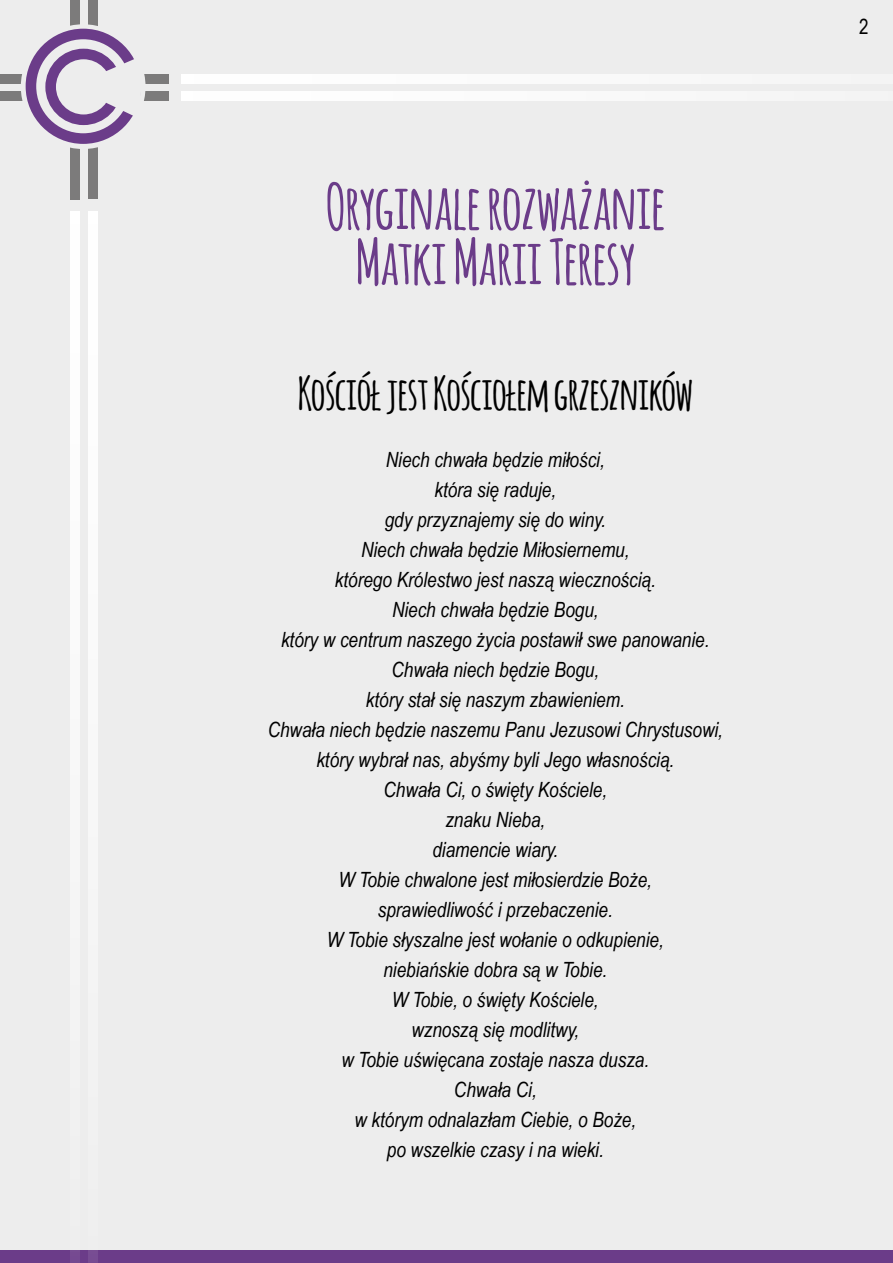
<style>
.page{position:relative;width:893px;height:1263px;background:#ededed}
.page>*{position:absolute;margin:0;border:0;box-sizing:border-box;transform-origin:0 0}
.t1{font:700 61.5px "Amatic";color:#6b3c89}
.t2{font:700 45px "Amatic";color:#000}
.t3{font:italic 21px "Arial Narrow";color:#000}
.t4{font:21px "Arial Narrow";color:#000}
</style>
<div class="page">
<div style="left:0;top:1250px;width:893px;height:13px;background:#6b3c89"></div>
<div style="left:0;top:74px;width:22px;height:10px;background:#7c7b7b"></div>
<div style="left:0;top:92px;width:22px;height:9px;background:#7c7b7b"></div>
<div style="left:141px;top:74px;width:28px;height:10px;background:#7c7b7b"></div>
<div style="left:141px;top:92px;width:28px;height:9px;background:#7c7b7b"></div>
<div style="left:70px;top:0;width:10px;height:29px;background:#7c7b7b"></div>
<div style="left:88px;top:0;width:9px;height:29px;background:#7c7b7b"></div>
<div style="left:70px;top:145px;width:10px;height:54px;background:#7c7b7b"></div>
<div style="left:88px;top:145px;width:9px;height:54px;background:#7c7b7b"></div>
<div style="left:88px;top:211px;width:9px;height:1052px;background:#f8f8f8"></div>
<div style="left:71px;top:211px;width:9px;height:1052px;background:#f8f8f8"></div>
<div style="left:45px;top:49px;width:77px;height:76px;border:11px solid #6b3c89;border-radius:50%"></div>
<div style="left:21px;top:24px;width:125px;height:125px;border:9px solid #ededed;border-radius:50%"></div>
<div style="left:26px;top:29px;width:115px;height:115px;border:11px solid #6b3c89;border-radius:50%"></div>
<svg style="left:101px;top:56px;width:42px;height:60px"></svg>
<div style="left:181px;top:74px;width:712px;height:10px;background:#fff"></div>
<div style="left:181px;top:92px;width:712px;height:9px;background:#fff"></div>
<p class="t1" style="left:326px;top:163px;width:341px">Oryginale rozważanie</p>
<p class="t1" style="left:356px;top:218px;width:281px">Matki Marii Teresy</p>
<p class="t2" style="left:298px;top:361px;width:397px">Kościół jest Kościołem grzeszników</p>
<p class="t3" style="left:386px;top:445px;width:220px">Niech chwała będzie miłości,</p>
<p class="t3" style="left:434px;top:475px;width:123px">która się raduje,</p>
<p class="t3" style="left:385px;top:505px;width:223px">gdy przyznajemy się do winy.</p>
<p class="t3" style="left:361px;top:535px;width:270px">Niech chwała będzie Miłosiernemu,</p>
<p class="t3" style="left:335px;top:565px;width:322px">którego Królestwo jest naszą wiecznością.</p>
<p class="t3" style="left:392px;top:595px;width:208px">Niech chwała będzie Bogu,</p>
<p class="t3" style="left:281px;top:625px;width:430px">który w centrum naszego życia postawił swe panowanie.</p>
<p class="t3" style="left:391px;top:655px;width:209px">Chwała niech będzie Bogu,</p>
<p class="t3" style="left:366px;top:685px;width:260px">który stał się naszym zbawieniem.</p>
<p class="t3" style="left:268px;top:715px;width:457px">Chwała niech będzie naszemu Panu Jezusowi Chrystusowi,</p>
<p class="t3" style="left:316px;top:745px;width:359px">który wybrał nas, abyśmy byli Jego własnością.</p>
<p class="t3" style="left:383px;top:775px;width:225px">Chwała Ci, o święty Kościele,</p>
<p class="t3" style="left:445px;top:805px;width:102px">znaku Nieba,</p>
<p class="t3" style="left:432px;top:835px;width:128px">diamencie wiary.</p>
<p class="t3" style="left:339px;top:865px;width:315px">W Tobie chwalone jest miłosierdzie Boże,</p>
<p class="t3" style="left:378px;top:895px;width:237px">sprawiedliwość i przebaczenie.</p>
<p class="t3" style="left:327px;top:925px;width:339px">W Tobie słyszalne jest wołanie o odkupienie,</p>
<p class="t3" style="left:383px;top:955px;width:225px">niebiańskie dobra są w Tobie.</p>
<p class="t3" style="left:392px;top:985px;width:208px">W Tobie, o święty Kościele,</p>
<p class="t3" style="left:411px;top:1015px;width:169px">wznoszą się modlitwy,</p>
<p class="t3" style="left:341px;top:1045px;width:309px">w Tobie uświęcana zostaje nasza dusza.</p>
<p class="t3" style="left:454px;top:1075px;width:84px">Chwała Ci,</p>
<p class="t3" style="left:354px;top:1105px;width:283px">w którym odnalazłam Ciebie, o Boże,</p>
<p class="t3" style="left:387px;top:1135px;width:219px">po wszelkie czasy i na wieki.</p>
<p class="t4" style="left:859px;top:12px;width:11px">2</p>
</div>
